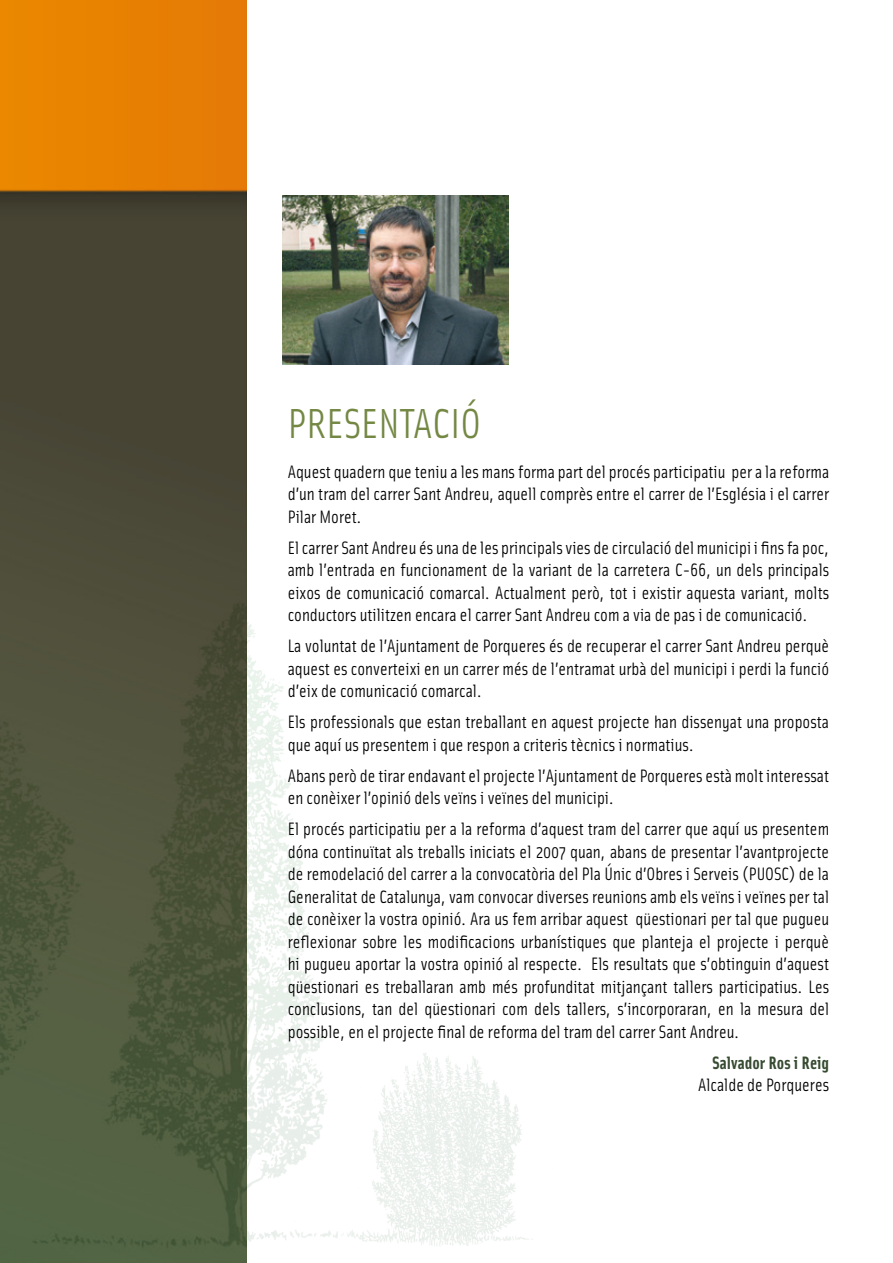
<style>
.page{position:relative;width:893px;height:1263px;background:#fff}
.page>*{position:absolute;margin:0;border:0;box-sizing:border-box;transform-origin:0 0}
.t1{font:42px "Solex";color:#748844}
.t2{font:18px/22.5px "Solex";color:#000;text-align:justify}
.t3{font:700 18px "Solex";color:#374b31}
</style>
<div class="page">
<img style="left:247px;top:622px;width:286px;height:624px">
<img style="left:283px;top:196px;width:225px;height:169px">
<img style="left:0;top:0;width:247px;height:1263px">
<h1 class="t1" style="left:288px;top:397px;width:195px">PRESENTACIÓ</h1>
<p class="t2" style="left:288px;top:460px;width:543px">Aquest quadern que teniu a les mans forma part del procés participatiu per a la reforma d’un tram del carrer Sant Andreu, aquell comprès entre el carrer de l’Església i el carrer Pilar Moret.</p>
<p class="t2" style="left:288px;top:536px;width:543px">El carrer Sant Andreu és una de les principals vies de circulació del municipi i fins fa poc, amb l’entrada en funcionament de la variant de la carretera C-66, un dels principals eixos de comunicació comarcal. Actualment però, tot i existir aquesta variant, molts conductors utilitzen encara el carrer Sant Andreu com a via de pas i de comunicació.</p>
<p class="t2" style="left:288px;top:634px;width:543px">La voluntat de l’Ajuntament de Porqueres és de recuperar el carrer Sant Andreu perquè aquest es converteixi en un carrer més de l’entramat urbà del municipi i perdi la funció d’eix de comunicació comarcal.</p>
<p class="t2" style="left:288px;top:710px;width:543px">Els professionals que estan treballant en aquest projecte han dissenyat una proposta que aquí us presentem i que respon a criteris tècnics i normatius.</p>
<p class="t2" style="left:288px;top:764px;width:543px">Abans però de tirar endavant el projecte l’Ajuntament de Porqueres està molt interessat en conèixer l’opinió dels veïns i veïnes del municipi.</p>
<p class="t2" style="left:288px;top:817px;width:543px">El procés participatiu per a la reforma d’aquest tram del carrer que aquí us presentem dóna continuïtat als treballs iniciats el 2007 quan, abans de presentar l’avantprojecte de remodelació del carrer a la convocatòria del Pla Únic d’Obres i Serveis (PUOSC) de la Generalitat de Catalunya, vam convocar diverses reunions amb els veïns i veïnes per tal de conèixer la vostra opinió. Ara us fem arribar aquest qüestionari per tal que pugueu reflexionar sobre les modificacions urbanístiques que planteja el projecte i perquè hi pugueu aportar la vostra opinió al respecte. Els resultats que s’obtinguin d’aquest qüestionari es treballaran amb més profunditat mitjançant tallers participatius. Les conclusions, tan del qüestionari com dels tallers, s’incorporaran, en la mesura del possible, en el projecte final de reforma del tram del carrer Sant Andreu.</p>
<p class="t3" style="left:712px;top:1051px;width:119px">Salvador Ros i Reig</p>
<p class="t2" style="left:698px;top:1073px;width:132px">Alcalde de Porqueres</p>
</div>
